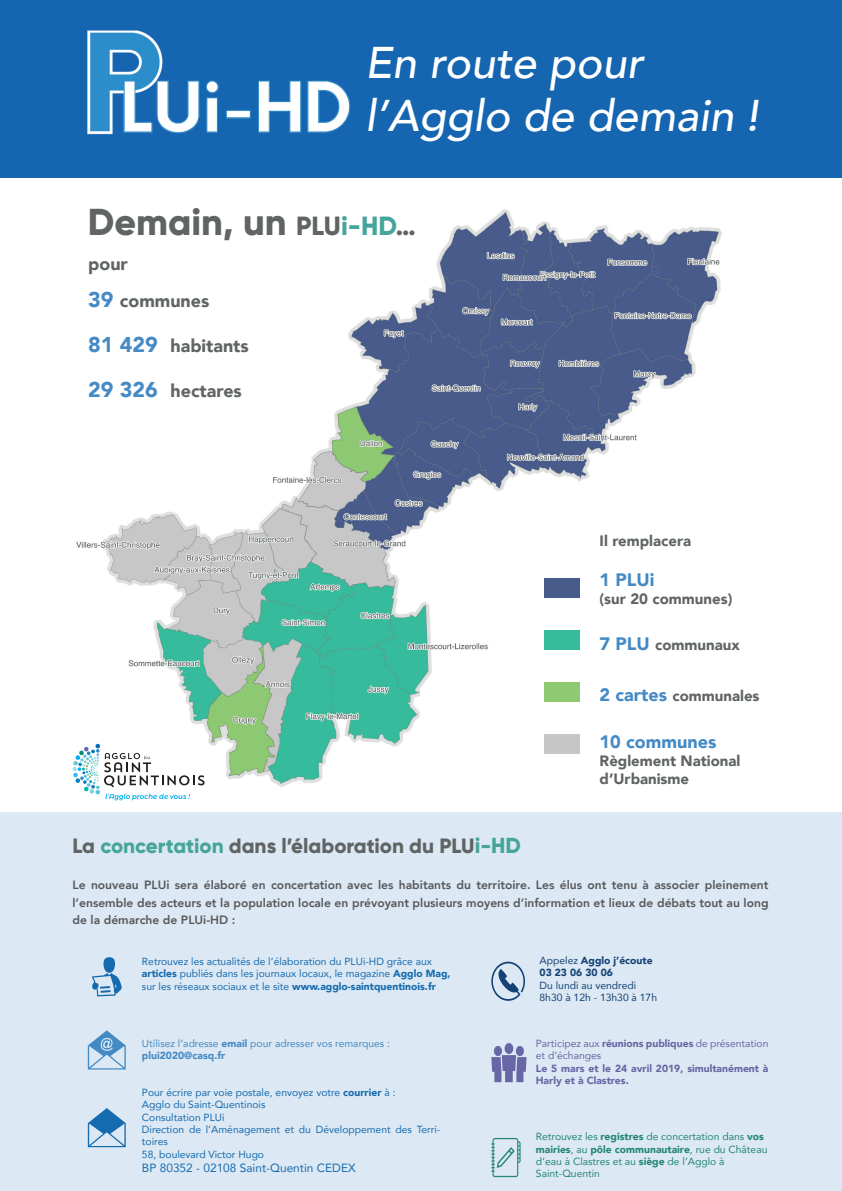
<style>
.page{position:relative;width:842px;height:1191px;background:#fff}
.page>*{position:absolute;margin:0;border:0;box-sizing:border-box;transform-origin:0 0}
.t1{font:italic 500 44.3px/53.1px "Avenir";color:#fff}
.t2{font:800 37.4px "Gilroy";color:#606465}
.t3{font:800 20.7px "Gilroy";color:#606465}
.t4{font:900 18px "Avenir";color:#448ac4}
.t5{font:900 17.8px "Avenir";color:#606465}
.t6{font:900 15px/18px "Avenir";color:#606465}
.t7{font:800 12.1px/17.6px "Avenir";color:#57585a;text-align:justify}
.t8{font:11.9px "Avenir";color:#166baf}
.t9{font:10.3px/12.4px "Avenir";color:#166baf}
.t10{font:10.3px/12.4px "Avenir";color:#248676}
.t11{font:10.3px/12.4px "Avenir";color:#448ac4}
.t12{font:10.3px/12.4px "Avenir";color:#6966a5}
.t13{font:900 10.3px/12.4px "Avenir";color:#6966a5}
.t14{font:10.3px/12.4px "Avenir";color:#134275}
.t15{font:900 10.3px/12.4px "Avenir";color:#134275}
.s1{font-size:26.3px}
.s2{font-size:26.3px;color:#46a59b}
.s3{font-size:21.4px;color:#448ac4}
.s4{font-size:18px;color:#448ac4}
.s5{color:#46a59b}
.s6{font-size:21.7px;color:#46a59b}
.s7{font-weight:900}
.s8{font-weight:400}
</style>
<div class="page">
<img style="left:72px;top:209px;width:650px;height:578px">
<div style="left:0;top:812px;width:842px;height:379px;background:#dce8f3"></div>
<svg style="left:92px;top:957px;width:30px;height:39px"></svg>
<div style="left:516px;top:1046px;width:8px;height:10px;background:#6966a5;border-radius:50%"></div>
<div style="left:494px;top:1046px;width:8px;height:10px;background:#6966a5;border-radius:50%"></div>
<div style="left:505px;top:1043px;width:8px;height:11px;background:#6966a5;border-radius:50%"></div>
<svg style="left:491px;top:1055px;width:35px;height:27px"></svg>
<svg style="left:491px;top:1138px;width:30px;height:39px"></svg>
<svg style="left:88px;top:1030px;width:38px;height:39px"></svg>
<svg style="left:88px;top:1108px;width:38px;height:39px"></svg>
<div style="left:99px;top:1115px;width:15px;height:14px;background:#166baf"></div>
<svg style="left:491px;top:961px;width:34px;height:39px"></svg>
<div style="left:544px;top:578px;width:35px;height:20px;background:#475c8b"></div>
<div style="left:544px;top:630px;width:35px;height:20px;background:#36bc9b"></div>
<div style="left:544px;top:682px;width:35px;height:19px;background:#8dca72"></div>
<div style="left:544px;top:733px;width:35px;height:20px;background:#c6c6c6"></div>
<svg style="left:73px;top:744px;width:132px;height:56px"></svg>
<div style="left:0;top:0;width:842px;height:178px;background:#1565b0"></div>
<img style="left:88px;top:31px;width:262px;height:103px">
<h1 class="t1" style="left:365px;top:37px;width:395px">En route pour l’Agglo de demain !</h1>
<h2 class="t2" style="left:88px;top:198px;width:329px">Demain, un <span class="s1">PLU</span><span class="s2">i-HD</span><span class="s1">…</span></h2>
<h3 class="t5" style="left:88px;top:249px;width:41px">pour</h3>
<h3 class="t5" style="left:88px;top:285px;width:123px"><span class="s3">39</span> communes</h3>
<h3 class="t5" style="left:88px;top:331px;width:162px"><span class="s3">81 429</span> habitants</h3>
<h3 class="t5" style="left:88px;top:376px;width:155px"><span class="s3">29 326</span> hectares</h3>
<h3 class="t6" style="left:600px;top:531px;width:93px">Il remplacera</h3>
<h3 class="t4" style="left:600px;top:564px;width:56px">1 PLUi</h3>
<h3 class="t6" style="left:600px;top:589px;width:134px">(sur 20 communes)</h3>
<h3 class="t6" style="left:600px;top:635px;width:142px"><span class="s4">7 PLU</span> communaux</h3>
<h3 class="t6" style="left:600px;top:686px;width:161px"><span class="s4">2 cartes</span> communales</h3>
<h3 class="t4" style="left:600px;top:726px;width:118px">10 communes</h3>
<h3 class="t6" style="left:600px;top:751px;width:142px">Règlement National d’Urbanisme</h3>
<h3 class="t3" style="left:73px;top:832px;width:450px">La <span class="s5">concertation</span> dans l’élaboration du PLU<span class="s6">i-HD</span></h3>
<p class="t7" style="left:73px;top:876px;width:697px">Le nouveau PLUi sera élaboré en concertation avec les habitants du territoire. Les élus ont tenu à associer pleinement l’ensemble des acteurs et la population locale en prévoyant plusieurs moyens d’information et lieux de débats tout au long de la démarche de PLUi-HD :</p>
<p class="t9" style="left:142px;top:955px;width:310px">Retrouvez les actualités de l’élaboration du PLUi-HD grâce aux <span class="s7">articles</span> publiés dans les journaux locaux, le magazine <span class="s7">Agglo Mag, </span>sur les réseaux sociaux et le site <span class="s7">www.agglo-saintquentinois.fr</span></p>
<p class="t15" style="left:540px;top:954px;width:115px"><span class="s8">Appelez</span> Agglo j’écoute<br>03 23 06 30 06</p>
<p class="t14" style="left:540px;top:978px;width:119px">Du lundi au vendredi<br>8h30 à 12h - 13h30 à 17h</p>
<p class="t11" style="left:142px;top:1037px;width:250px">Utilisez l’adresse <span class="s7">email</span> pour adresser vos remarques : <span class="s7">plui2020@casq.fr</span></p>
<p class="t9" style="left:142px;top:1085px;width:300px">Pour écrire par voie postale, envoyez votre <span class="s7">courrier</span> à :<br>Agglo du Saint-Quentinois<br>Consultation PLUi<br>Direction de l’Aménagement et du Développement des Terri&shy;toires<br>58, boulevard Victor Hugo</p>
<p class="t8" style="left:142px;top:1158px;width:215px">BP 80352 - 02108 Saint-Quentin CEDEX</p>
<p class="t12" style="left:536px;top:1037px;width:234px">Participez aux <span class="s7">réunions publiques</span> de présentation et d’échanges</p>
<p class="t13" style="left:536px;top:1061px;width:234px">Le 5 mars et le 24 avril 2019, simultanément à<br>Harly et à Clastres.</p>
<p class="t10" style="left:536px;top:1130px;width:233px">Retrouvez les <span class="s7">registres</span> de concertation dans <span class="s7">vos mairies</span>, au <span class="s7">pôle communautaire</span>, rue du Château d’eau à Clastres et au <span class="s7">siège</span> de l’Agglo à Saint-Quentin</p>
</div>
